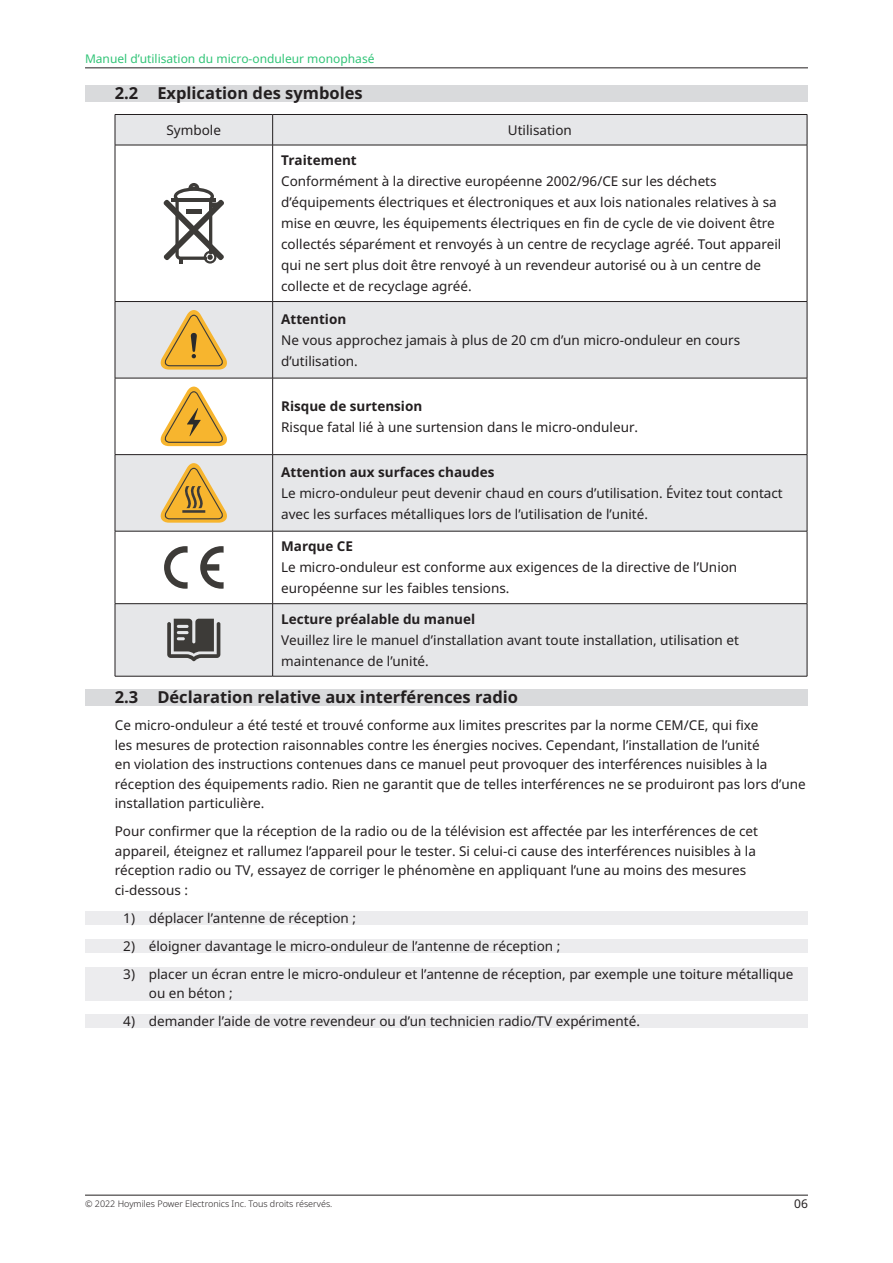
<style>
.page{position:relative;width:893px;height:1263px;background:#fff}
.page>*{position:absolute;margin:0;border:0;box-sizing:border-box;transform-origin:0 0}
.t1{font:700 16.5px "Noto Sans";color:#231f20}
.Body{font:13.5px/21px "Noto Sans";color:#231f20}
.t2{font:700 13.5px "Noto Sans";color:#231f20}
.t3{font:12px "Noto Sans";color:#31c477}
.t4{font:12px "Noto Sans";color:#231f20}
.t5{font:300 9px "Noto Sans";color:#231f20}
</style>
<div class="page">
<hr style="left:85px;top:1195px;width:723px;height:1px;background:#231f20">
<hr style="left:85px;top:68px;width:723px;height:1px;background:#231f20">
<div style="left:85px;top:85px;width:723px;height:17px;background:#d9dadc"></div>
<div style="left:85px;top:689px;width:723px;height:17px;background:#d9dadc"></div>
<div style="left:85px;top:911px;width:723px;height:14px;background:#ececee"></div>
<div style="left:85px;top:939px;width:723px;height:14px;background:#ececee"></div>
<div style="left:85px;top:967px;width:723px;height:33px;background:#ececee"></div>
<div style="left:85px;top:1015px;width:723px;height:13px;background:#ececee"></div>
<svg style="left:116px;top:115px;width:691px;height:561px"></svg>
<hr style="left:115px;top:114px;width:158px;height:1px;background:#231f20">
<hr style="left:115px;top:115px;width:1px;height:30px;background:#231f20">
<hr style="left:273px;top:114px;width:534px;height:1px;background:#231f20">
<hr style="left:272px;top:115px;width:1px;height:30px;background:#231f20">
<hr style="left:807px;top:115px;width:1px;height:30px;background:#231f20">
<hr style="left:115px;top:145px;width:158px;height:1px;background:#231f20">
<hr style="left:115px;top:145px;width:1px;height:156px;background:#231f20">
<hr style="left:273px;top:145px;width:534px;height:1px;background:#231f20">
<hr style="left:272px;top:145px;width:1px;height:156px;background:#231f20">
<hr style="left:807px;top:145px;width:1px;height:156px;background:#231f20">
<hr style="left:115px;top:301px;width:158px;height:1px;background:#231f20">
<hr style="left:115px;top:302px;width:1px;height:76px;background:#231f20">
<hr style="left:273px;top:301px;width:534px;height:1px;background:#231f20">
<hr style="left:272px;top:302px;width:1px;height:76px;background:#231f20">
<hr style="left:807px;top:302px;width:1px;height:76px;background:#231f20">
<hr style="left:115px;top:378px;width:158px;height:1px;background:#231f20">
<hr style="left:115px;top:378px;width:1px;height:76px;background:#231f20">
<hr style="left:273px;top:378px;width:534px;height:1px;background:#231f20">
<hr style="left:272px;top:378px;width:1px;height:76px;background:#231f20">
<hr style="left:807px;top:378px;width:1px;height:76px;background:#231f20">
<hr style="left:115px;top:454px;width:158px;height:1px;background:#231f20">
<hr style="left:115px;top:455px;width:1px;height:76px;background:#231f20">
<hr style="left:273px;top:454px;width:534px;height:1px;background:#231f20">
<hr style="left:272px;top:455px;width:1px;height:76px;background:#231f20">
<hr style="left:807px;top:455px;width:1px;height:76px;background:#231f20">
<hr style="left:115px;top:531px;width:158px;height:1px;background:#231f20">
<hr style="left:115px;top:531px;width:1px;height:72px;background:#231f20">
<hr style="left:273px;top:531px;width:534px;height:1px;background:#231f20">
<hr style="left:272px;top:531px;width:1px;height:72px;background:#231f20">
<hr style="left:807px;top:531px;width:1px;height:72px;background:#231f20">
<hr style="left:115px;top:603px;width:158px;height:1px;background:#231f20">
<hr style="left:115px;top:604px;width:1px;height:72px;background:#231f20">
<hr style="left:273px;top:603px;width:534px;height:1px;background:#231f20">
<hr style="left:272px;top:604px;width:1px;height:72px;background:#231f20">
<hr style="left:807px;top:604px;width:1px;height:72px;background:#231f20">
<hr style="left:115px;top:676px;width:158px;height:1px;background:#231f20">
<hr style="left:273px;top:676px;width:534px;height:1px;background:#231f20">
<svg style="left:163px;top:183px;width:61px;height:81px"></svg>
<svg style="left:160px;top:310px;width:67px;height:60px;background:#e2bf77"></svg>
<svg style="left:160px;top:387px;width:67px;height:59px"></svg>
<svg style="left:160px;top:463px;width:67px;height:60px;background:#dcbb77"></svg>
<svg style="left:200px;top:546px;width:24px;height:43px"></svg>
<svg style="left:164px;top:546px;width:24px;height:43px"></svg>
<svg style="left:167px;top:619px;width:53px;height:42px;background:#6f6d6c"></svg>
<p class="t3" style="left:85px;top:51px;width:291px">Manuel d’utilisation du micro-onduleur monophasé</p>
<p class="t1" style="left:115px;top:82px;width:249px">2.2 Explication des symboles</p>
<p class="Body" style="left:167px;top:119px;width:56px">Symbole</p>
<p class="Body" style="left:508px;top:119px;width:66px">Utilisation</p>
<p class="t2" style="left:281px;top:151px;width:77px">Traitement</p>
<p class="Body" style="left:281px;top:170px;width:502px">Conformément à la directive européenne 2002/96/CE sur les déchets d’équipements électriques et électroniques et aux lois nationales relatives à sa mise en œuvre, les équipements électriques en fin de cycle de vie doivent être collectés séparément et renvoyés à un centre de recyclage agréé. Tout appareil qui ne sert plus doit être renvoyé à un revendeur autorisé ou à un centre de collecte et de recyclage agréé.</p>
<p class="t2" style="left:281px;top:309px;width:67px">Attention</p>
<p class="Body" style="left:281px;top:329px;width:461px">Ne vous approchez jamais à plus de 20 cm d’un micro-onduleur en cours d’utilisation.</p>
<p class="t2" style="left:281px;top:396px;width:143px">Risque de surtension</p>
<p class="Body" style="left:281px;top:416px;width:359px">Risque fatal lié à une surtension dans le micro-onduleur.</p>
<p class="t2" style="left:281px;top:462px;width:215px">Attention aux surfaces chaudes</p>
<p class="Body" style="left:281px;top:482px;width:503px">Le micro-onduleur peut devenir chaud en cours d’utilisation. Évitez tout contact avec les surfaces métalliques lors de l’utilisation de l’unité.</p>
<p class="t2" style="left:281px;top:537px;width:73px">Marque CE</p>
<p class="Body" style="left:281px;top:556px;width:458px">Le micro-onduleur est conforme aux exigences de la directive de l’Union européenne sur les faibles tensions.</p>
<p class="t2" style="left:281px;top:609px;width:196px">Lecture préalable du manuel</p>
<p class="Body" style="left:281px;top:629px;width:459px">Veuillez lire le manuel d’installation avant toute installation, utilisation et maintenance de l’unité.</p>
<p class="t1" style="left:115px;top:686px;width:405px">2.3 Déclaration relative aux interférences radio</p>
<p class="Body" style="left:115px;top:715px;width:692px;line-height:19.5px">Ce micro-onduleur a été testé et trouvé conforme aux limites prescrites par la norme CEM/CE, qui fixe<br>les mesures de protection raisonnables contre les énergies nocives. Cependant, l’installation de l’unité<br>en violation des instructions contenues dans ce manuel peut provoquer des interférences nuisibles à la réception des équipements radio. Rien ne garantit que de telles interférences ne se produiront pas lors d’une installation particulière.</p>
<p class="Body" style="left:115px;top:821px;width:645px;line-height:19.5px">Pour confirmer que la réception de la radio ou de la télévision est affectée par les interférences de cet appareil, éteignez et rallumez l’appareil pour le tester. Si celui-ci cause des interférences nuisibles à la réception radio ou TV, essayez de corriger le phénomène en appliquant l’une au moins des mesures ci-dessous :</p>
<p class="Body" style="left:123px;top:907px;width:234px">1) déplacer l’antenne de réception ;</p>
<p class="Body" style="left:123px;top:935px;width:439px">2) éloigner davantage le micro-onduleur de l’antenne de réception ;</p>
<p class="Body" style="left:149px;top:964px;width:646px;line-height:19.5px;text-indent:-26px">3) placer un écran entre le micro-onduleur et l’antenne de réception, par exemple une toiture métallique ou en béton ;</p>
<p class="Body" style="left:123px;top:1010px;width:518px">4) demander l’aide de votre revendeur ou d’un technicien radio/TV expérimenté.</p>
<p class="t5" style="left:85px;top:1197px;width:249px">© 2022 Hoymiles Power Electronics Inc. Tous droits réservés.</p>
<p class="t4" style="left:794px;top:1195px;width:15px">06</p>
</div>
